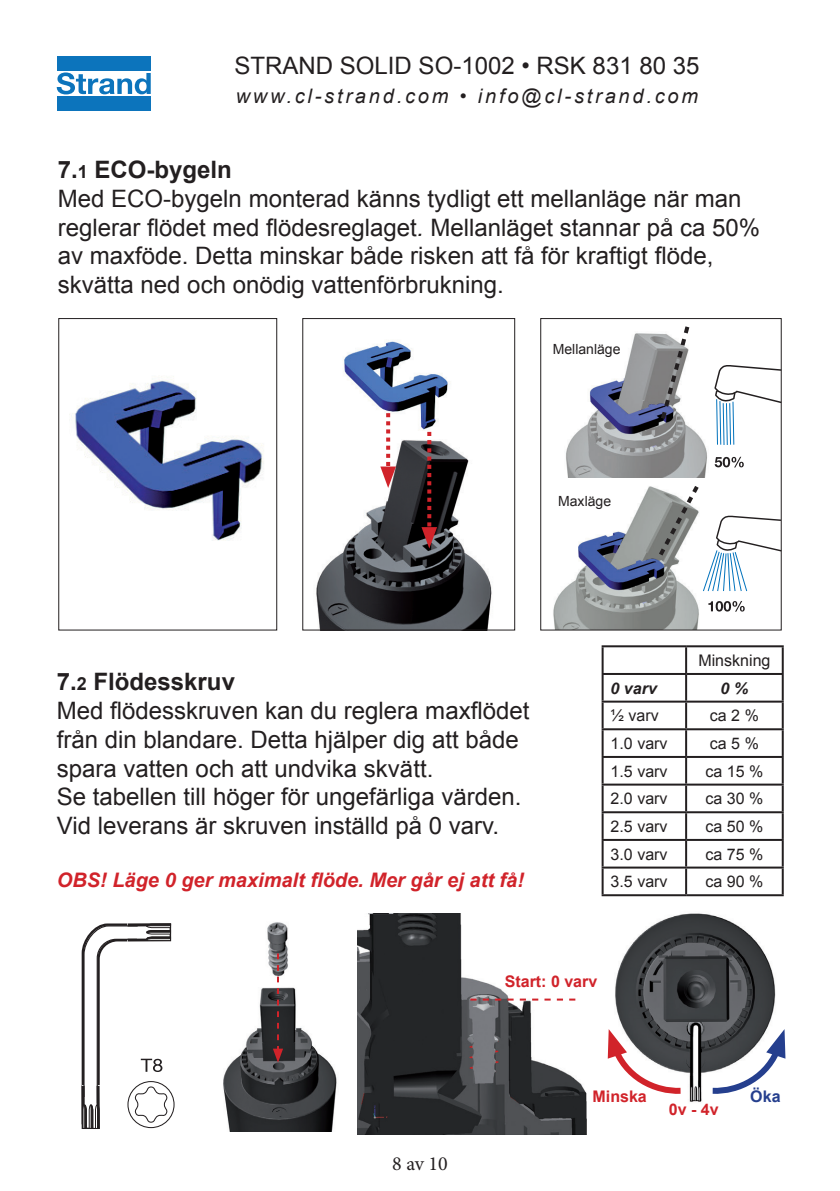
<style>
.page{position:relative;width:840px;height:1191px;background:#fff}
.page>*{position:absolute;margin:0;border:0;box-sizing:border-box;transform-origin:0 0}
.t1{font:24px/28.8px "Arial";color:#231f20}
.t2{font:700 24px "Arial";color:#231f20}
.t3{font:italic 700 20px "Arial";color:#d1232a}
.t4{font:italic 20px "Arial";letter-spacing:.14em;color:#231f20}
.t5{font:20px "Minion Pro";color:#231f20}
.t6{font:16px "Arial";color:#231f20}
.t7{font:700 16px "Arial";color:#d1232a}
.t8{font:italic 700 16px "Arial";color:#231f20}
.t9{font:700 16px "Arial";color:#253f8e}
.t10{font:14px "Arial";color:#231f20}
.s1{font-size:18px}
.s2{font-style:italic}
</style>
<div class="page">
<div style="left:57px;top:57px;width:94px;height:14px;background:#0c74bc"></div>
<div style="left:57px;top:96px;width:94px;height:15px;background:#0c74bc"></div>
<svg style="left:57px;top:72px;width:94px;height:22px"></svg>
<img style="left:316px;top:341px;width:176px;height:287px">
<img style="left:566px;top:333px;width:141px;height:144px">
<img style="left:553px;top:486px;width:146px;height:142px">
<img style="left:223px;top:922px;width:114px;height:209px">
<img style="left:615px;top:913px;width:161px;height:189px">
<img style="left:357px;top:913px;width:229px;height:221px">
<svg style="left:657px;top:326px;width:35px;height:97px"></svg>
<svg style="left:655px;top:481px;width:127px;height:111px"></svg>
<svg style="left:708px;top:601px;width:36px;height:10px"></svg>
<svg style="left:714px;top:365px;width:68px;height:81px"></svg>
<svg style="left:714px;top:457px;width:29px;height:10px"></svg>
<div style="left:58px;top:318px;width:219px;height:312px;border:1px solid #231f20"></div>
<div style="left:540px;top:318px;width:241px;height:312px;border:1px solid #231f20"></div>
<svg style="left:81px;top:923px;width:94px;height:206px"></svg>
<hr style="left:601px;top:645px;width:84px;height:2px;background:#231f20">
<hr style="left:601px;top:647px;width:2px;height:26px;background:#231f20">
<hr style="left:685px;top:645px;width:98px;height:2px;background:#231f20">
<hr style="left:684px;top:647px;width:2px;height:26px;background:#231f20">
<hr style="left:781px;top:647px;width:2px;height:26px;background:#231f20">
<hr style="left:601px;top:673px;width:84px;height:2px;background:#231f20">
<hr style="left:601px;top:675px;width:2px;height:25px;background:#231f20">
<hr style="left:685px;top:673px;width:98px;height:2px;background:#231f20">
<hr style="left:684px;top:675px;width:2px;height:25px;background:#231f20">
<hr style="left:781px;top:675px;width:2px;height:25px;background:#231f20">
<hr style="left:601px;top:700px;width:84px;height:2px;background:#231f20">
<hr style="left:601px;top:702px;width:2px;height:26px;background:#231f20">
<hr style="left:685px;top:700px;width:98px;height:2px;background:#231f20">
<hr style="left:684px;top:702px;width:2px;height:26px;background:#231f20">
<hr style="left:781px;top:702px;width:2px;height:26px;background:#231f20">
<hr style="left:601px;top:728px;width:84px;height:2px;background:#231f20">
<hr style="left:601px;top:730px;width:2px;height:26px;background:#231f20">
<hr style="left:685px;top:728px;width:98px;height:2px;background:#231f20">
<hr style="left:684px;top:730px;width:2px;height:26px;background:#231f20">
<hr style="left:781px;top:730px;width:2px;height:26px;background:#231f20">
<hr style="left:601px;top:756px;width:84px;height:2px;background:#231f20">
<hr style="left:601px;top:758px;width:2px;height:25px;background:#231f20">
<hr style="left:685px;top:756px;width:98px;height:2px;background:#231f20">
<hr style="left:684px;top:758px;width:2px;height:25px;background:#231f20">
<hr style="left:781px;top:758px;width:2px;height:25px;background:#231f20">
<hr style="left:601px;top:783px;width:84px;height:2px;background:#231f20">
<hr style="left:601px;top:785px;width:2px;height:26px;background:#231f20">
<hr style="left:685px;top:783px;width:98px;height:2px;background:#231f20">
<hr style="left:684px;top:785px;width:2px;height:26px;background:#231f20">
<hr style="left:781px;top:785px;width:2px;height:26px;background:#231f20">
<hr style="left:601px;top:811px;width:84px;height:2px;background:#231f20">
<hr style="left:601px;top:813px;width:2px;height:26px;background:#231f20">
<hr style="left:685px;top:811px;width:98px;height:2px;background:#231f20">
<hr style="left:684px;top:813px;width:2px;height:26px;background:#231f20">
<hr style="left:781px;top:813px;width:2px;height:26px;background:#231f20">
<hr style="left:601px;top:839px;width:84px;height:2px;background:#231f20">
<hr style="left:601px;top:841px;width:2px;height:25px;background:#231f20">
<hr style="left:685px;top:839px;width:98px;height:2px;background:#231f20">
<hr style="left:684px;top:841px;width:2px;height:25px;background:#231f20">
<hr style="left:781px;top:841px;width:2px;height:25px;background:#231f20">
<hr style="left:601px;top:866px;width:84px;height:2px;background:#231f20">
<hr style="left:601px;top:868px;width:2px;height:26px;background:#231f20">
<hr style="left:685px;top:866px;width:98px;height:2px;background:#231f20">
<hr style="left:684px;top:868px;width:2px;height:26px;background:#231f20">
<hr style="left:781px;top:868px;width:2px;height:26px;background:#231f20">
<hr style="left:601px;top:894px;width:84px;height:2px;background:#231f20">
<hr style="left:685px;top:894px;width:98px;height:2px;background:#231f20">
<svg style="left:607px;top:1029px;width:79px;height:67px"></svg>
<svg style="left:706px;top:1029px;width:80px;height:67px"></svg>
<svg style="left:470px;top:998px;width:105px;height:2px"></svg>
<svg style="left:273px;top:953px;width:10px;height:109px"></svg>
<div style="left:302px;top:318px;width:212px;height:312px;border:1px solid #231f20"></div>
<img style="left:69px;top:376px;width:195px;height:165px">
<svg style="left:421px;top:432px;width:16px;height:116px;background:#4d2b2e"></svg>
<svg style="left:380px;top:413px;width:16px;height:75px"></svg>
<p class="t1" style="left:234px;top:52px;width:466px">STRAND SOLID SO-1002 • RSK 831 80 35</p>
<p class="t4" style="left:235px;top:83px;width:464px">www.cl-strand.com • info@cl-strand.com</p>
<p class="t2" style="left:58px;top:153px;width:176px">7.<span class="s1">1</span> ECO-bygeln</p>
<p class="t1" style="left:58px;top:184px;width:703px">Med ECO-bygeln monterad känns tydligt ett mellanläge när man reglerar flödet med flödesreglaget<span class="s2">.</span> Mellanläget stannar på ca 50% av maxföde. Detta minskar både risken att få för kraftigt flöde, skvätta ned och onödig vattenförbrukning.</p>
<p class="t10" style="left:552px;top:339px;width:69px">Mellanläge</p>
<p class="t10" style="left:558px;top:492px;width:54px">Maxläge</p>
<p class="t2" style="left:57px;top:665px;width:180px">7.<span class="s1">2</span> Flödesskruv</p>
<p class="t1" style="left:57px;top:696px;width:474px">Med flödesskruven kan du reglera maxflödet från din blandare. Detta hjälper dig att både spara vatten och att undvika skvätt.</p>
<p class="t1" style="left:57px;top:782px;width:466px">Se tabellen till höger för ungefärliga värden.</p>
<p class="t1" style="left:57px;top:811px;width:444px">Vid leverans är skruven inställd på 0 varv.</p>
<p class="t3" style="left:57px;top:866px;width:468px">OBS! Läge 0 ger maximalt flöde. Mer går ej att få!</p>
<p class="t6" style="left:698px;top:650px;width:74px">Minskning</p>
<p class="t8" style="left:610px;top:677px;width:48px">0 varv</p>
<p class="t8" style="left:720px;top:677px;width:29px">0 %</p>
<p class="t6" style="left:610px;top:705px;width:50px">½ varv</p>
<p class="t6" style="left:709px;top:705px;width:50px">ca 2 %</p>
<p class="t6" style="left:610px;top:733px;width:58px">1.0 varv</p>
<p class="t6" style="left:709px;top:733px;width:50px">ca 5 %</p>
<p class="t6" style="left:610px;top:760px;width:58px">1.5 varv</p>
<p class="t6" style="left:705px;top:760px;width:59px">ca 15 %</p>
<p class="t6" style="left:610px;top:788px;width:58px">2.0 varv</p>
<p class="t6" style="left:705px;top:788px;width:59px">ca 30 %</p>
<p class="t6" style="left:610px;top:816px;width:58px">2.5 varv</p>
<p class="t6" style="left:705px;top:816px;width:59px">ca 50 %</p>
<p class="t6" style="left:610px;top:843px;width:58px">3.0 varv</p>
<p class="t6" style="left:705px;top:843px;width:59px">ca 75 %</p>
<p class="t6" style="left:610px;top:871px;width:58px">3.5 varv</p>
<p class="t6" style="left:705px;top:871px;width:59px">ca 90 %</p>
<p class="t7" style="left:504px;top:971px;width:94px">Start: 0 varv</p>
<p class="t5" style="left:392px;top:1150px;width:57px">8 av 10</p>
<p class="t7" style="left:592px;top:1085px;width:56px">Minska</p>
<p class="t9" style="left:749px;top:1085px;width:32px">Öka</p>
<p class="t7" style="left:668px;top:1098px;width:51px">0v - 4v</p>
</div>
